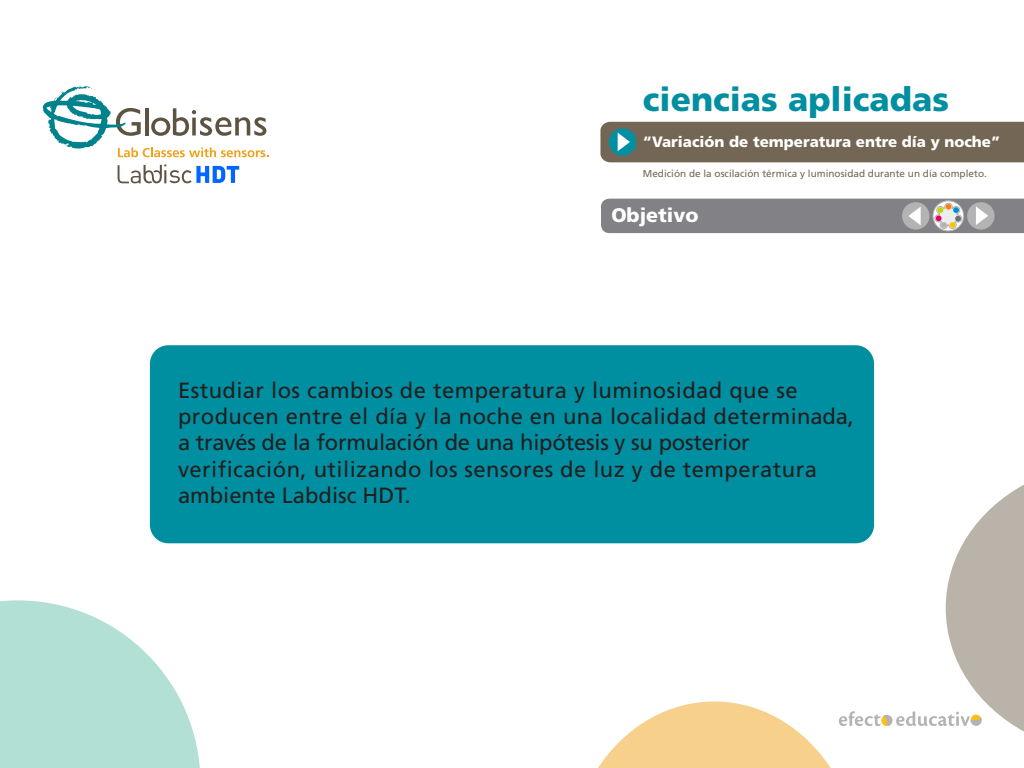
<style>
.page{position:relative;width:1024px;height:768px;background:#fff}
.page>*{position:absolute;margin:0;border:0;box-sizing:border-box;transform-origin:0 0}
.t1{font:900 33.3px "Frutiger";color:#008fa1}
.t2{font:22px/26.4px "Frutiger";letter-spacing:.02em;color:#231f20}
.t3{font:900 19.6px "Frutiger";color:#fff}
.t4{font:900 15px "Frutiger";color:#fff}
.t5{font:10px "Frutiger";color:#736654}
</style>
<div class="page">
<svg style="left:42px;top:86px;width:226px;height:71px"></svg>
<svg style="left:118px;top:164px;width:121px;height:20px"></svg>
<div style="left:150px;top:345px;width:724px;height:198px;background:#008fa1;border-radius:18px"></div>
<svg style="left:601px;top:199px;width:423px;height:34px"></svg>
<div style="left:600px;top:122px;width:424px;height:40px;background:#736654"></div>
<svg style="left:0;top:600px;width:200px;height:168px;fill:#b3e0d4"></svg>
<svg style="left:590px;top:484px;width:434px;height:284px"></svg>
<h1 class="t1" style="left:643px;top:80px;width:308px">ciencias aplicadas</h1>
<p class="t4" style="left:643px;top:133px;width:359px">“Variación de temperatura entre día y noche”</p>
<p class="t5" style="left:643px;top:167px;width:345px">Medición de la oscilación térmica y luminosidad durante un día completo.</p>
<p class="t3" style="left:611px;top:204px;width:89px">Objetivo</p>
<p class="t2" style="left:178px;top:377px;width:677px">Estudiar los cambios de temperatura y luminosidad que se producen entre el día y la noche en una localidad determinada, a través de la formulación de una hipótesis y su posterior verificación, utilizando los sensores de luz y de temperatura ambiente Labdisc HDT.</p>
</div>
